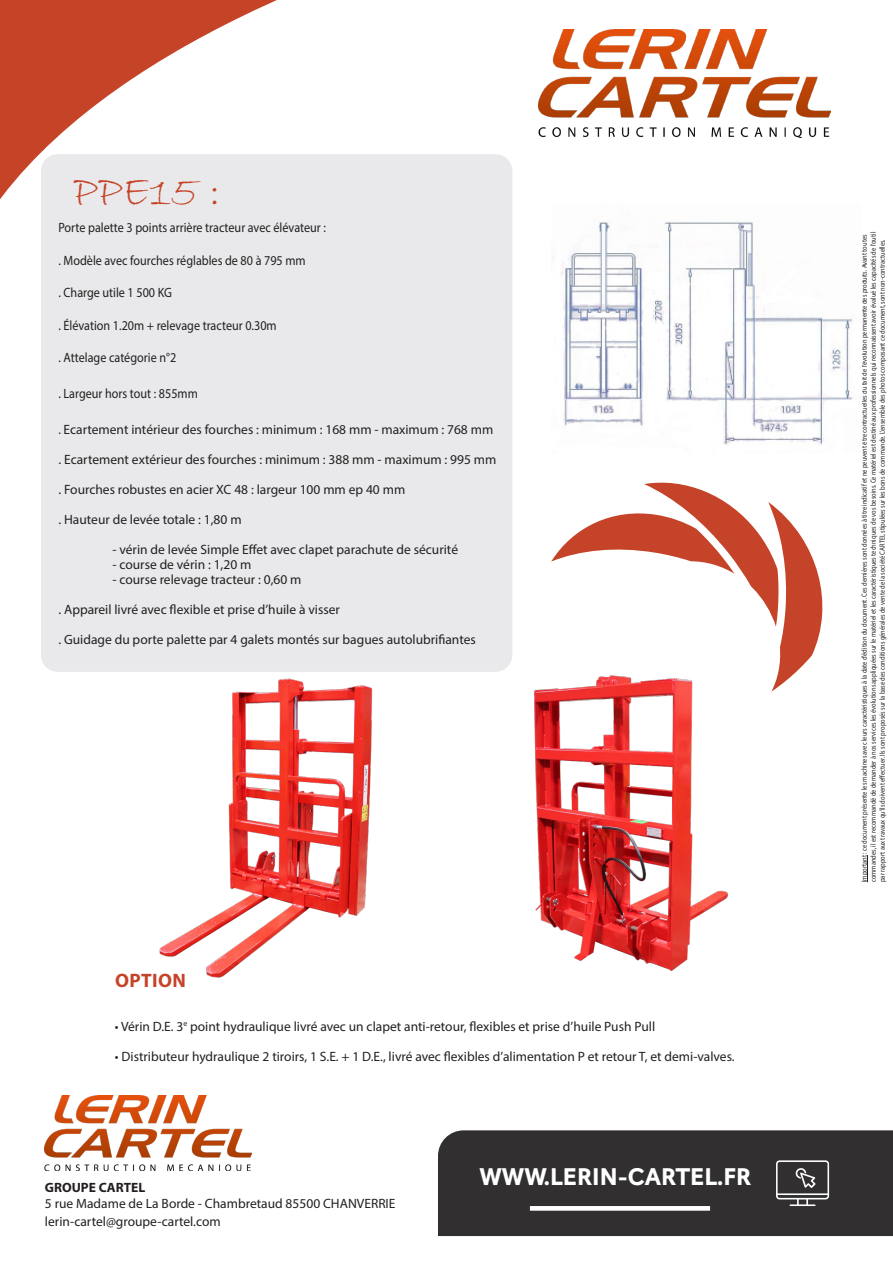
<style>
.page{position:relative;width:893px;height:1263px;background:#fff}
.page>*{position:absolute;margin:0;border:0;box-sizing:border-box;transform-origin:0 0}
.t1{font:45px "Bradley Hand ITC";color:#c54427}
.TEXTE_-_COURANT{font:700 24px "Davis Sans";color:#fff}
.t2{font:700 19.5px "Myriad Pro";letter-spacing:.02em;color:#c54429}
.t3{font:13.5px "Myriad Pro";color:#231f20}
.t4{font:13.5px "Myriad Pro";color:#231f20;scale:.9 1}
.t5{font:700 13.5px "Myriad Pro";color:#231f20}
.t6{font:7.5px/9px "Myriad Pro";color:#231f20;scale:.85 1}
</style>
<div class="page">
<svg style="left:867px;top:855px;width:1px;height:27px"></svg>
<img style="left:45px;top:1095px;width:206px;height:76px">
<div style="left:438px;top:1130px;width:455px;height:106px;background:#312f30"></div>
<svg style="left:776px;top:1160px;width:53px;height:46px;background:#5c5b5b"></svg>
<svg style="left:530px;top:1206px;width:180px;height:5px"></svg>
<svg style="left:770px;top:503px;width:53px;height:189px"></svg>
<svg style="left:0;top:0;width:770px;height:669px"></svg>
<img style="left:551px;top:203px;width:303px;height:249px">
<div style="left:41px;top:154px;width:471px;height:518px;background:#e9e9eb;border-radius:17px"></div>
<img style="left:539px;top:30px;width:291px;height:107px">
<img style="left:159px;top:678px;width:214px;height:300px">
<img style="left:534px;top:675px;width:194px;height:297px">
<p class="t1" style="left:73px;top:162px;width:148px">PPE15 :</p>
<p class="t4" style="left:58px;top:219px;width:299px">Porte palette 3 points arrière tracteur avec élévateur :</p>
<p class="t4" style="left:58px;top:252px;width:276px">. Modèle avec fourches réglables de 80 à 795 mm</p>
<p class="t4" style="left:58px;top:284px;width:128px">. Charge utile 1 500 KG</p>
<p class="t4" style="left:58px;top:317px;width:244px">. Élévation 1.20m + relevage tracteur 0.30m</p>
<p class="t4" style="left:58px;top:349px;width:132px">. Attelage catégorie n°2</p>
<p class="t4" style="left:58px;top:385px;width:156px">. Largeur hors tout : 855mm</p>
<p class="t4" style="left:58px;top:421px;width:485px">. Ecartement intérieur des fourches : minimum : 168 mm - maximum : 768 mm</p>
<p class="t3" style="left:58px;top:451px;width:439px">. Ecartement extérieur des fourches : minimum : 388 mm - maximum : 995 mm</p>
<p class="t3" style="left:58px;top:481px;width:348px">. Fourches robustes en acier XC 48 : largeur 100 mm ep 40 mm</p>
<p class="t3" style="left:58px;top:511px;width:185px">. Hauteur de levée totale : 1,80 m</p>
<p class="t3" style="left:112px;top:541px;width:347px">- vérin de levée Simple Effet avec clapet parachute de sécurité</p>
<p class="t3" style="left:112px;top:556px;width:140px">- course de vérin : 1,20 m</p>
<p class="t3" style="left:112px;top:571px;width:191px">- course relevage tracteur : 0,60 m</p>
<p class="t3" style="left:58px;top:601px;width:283px">. Appareil livré avec flexible et prise d’huile à visser</p>
<p class="t3" style="left:58px;top:631px;width:419px">. Guidage du porte palette par 4 galets montés sur bagues autolubrifiantes</p>
<p class="t2" style="left:115px;top:968px;width:72px">OPTION</p>
<p class="t3" style="left:115px;top:1018px;width:542px">• Vérin D.E. 3<sup>e</sup> point hydraulique livré avec un clapet anti-retour, flexibles et prise d’huile Push Pull</p>
<p class="t3" style="left:115px;top:1048px;width:621px">• Distributeur hydraulique 2 tiroirs, 1 S.E. + 1 D.E., livré avec flexibles d’alimentation P et retour T, et demi-valves.</p>
<p class="t5" style="left:45px;top:1178px;width:102px">GROUPE CARTEL</p>
<p class="t3" style="left:45px;top:1195px;width:352px">5 rue Madame de La Borde - Chambretaud 85500 CHANVERRIE</p>
<p class="t3" style="left:45px;top:1213px;width:177px">lerin-cartel@groupe-cartel.com</p>
<p class="TEXTE_-_COURANT" style="left:479px;top:1162px;width:273px">WWW.LERIN-CARTEL.FR</p>
<p class="t6" style="left:860px;top:882px;width:766px;rotate:-90deg">Important : ce document présente les machines avec leurs caractéristiques à la date d’édition du document. Ces dernières sont données à titre indicatif et ne peuvent être contractuelles du fait de l’évolution permanente des produits. Avant toutes commandes, il est recommandé de demander à nos services les évolutions appliquées sur le matériel et les caractéristiques techniques de vos besoins. Ce matériel est destiné aux professionnels qui reconnaissent avoir évalué les capacités de l’outil par rapport aux travaux qu’ils doivent effectuer. Ils sont proposés sur la base des conditions générales de vente de la société CARTEL stipulées sur les bons de commande. L’ensemble des photos composant ce document, sont non-contractuelles.</p>
</div>
